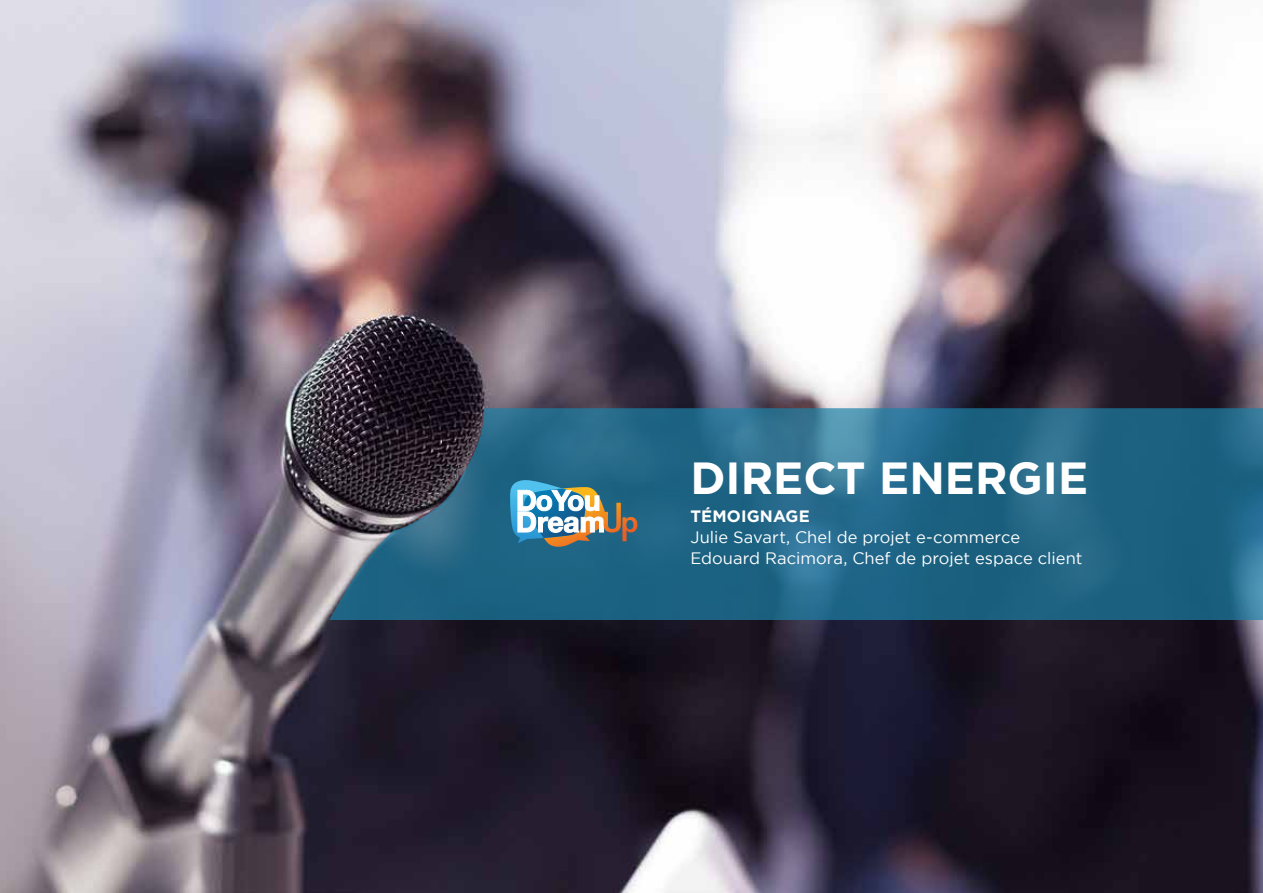
<style>
.page{position:relative;width:1263px;height:893px;background:#fff}
.page>*{position:absolute;margin:0;border:0;box-sizing:border-box;transform-origin:0 0}
.t1{font:700 45px "Gotham";color:#fff}
.t2{font:16.5px/21px "Gotham";color:#fff}
.t3{font:700 16.5px "Gotham";letter-spacing:.005em;color:#fff}
.t4{font:10.5px "Arial";color:#fff}
</style>
<div class="page">
<img style="left:0;top:0;width:1263px;height:893px">
<svg style="left:329px;top:408px;width:934px;height:212px;background:#266380"></svg>
<svg style="left:509px;top:480px;width:128px;height:67px"></svg>
<h1 class="t1" style="left:690px;top:448px;width:399px">DIRECT ENERGIE</h1>
<p class="t4" style="left:683px;top:500px;width:136px">IMAGINEZ UNE NOUVELLE</p>
<p class="t3" style="left:690px;top:505px;width:121px">TÉMOIGNAGE</p>
<p class="t4" style="left:705px;top:514px;width:94px">RELATION CLIENT</p>
<p class="t2" style="left:690px;top:526px;width:394px">Julie Savart, Chel de projet e-commerce<br>Edouard Racimora, Chef de projet espace client</p>
</div>
